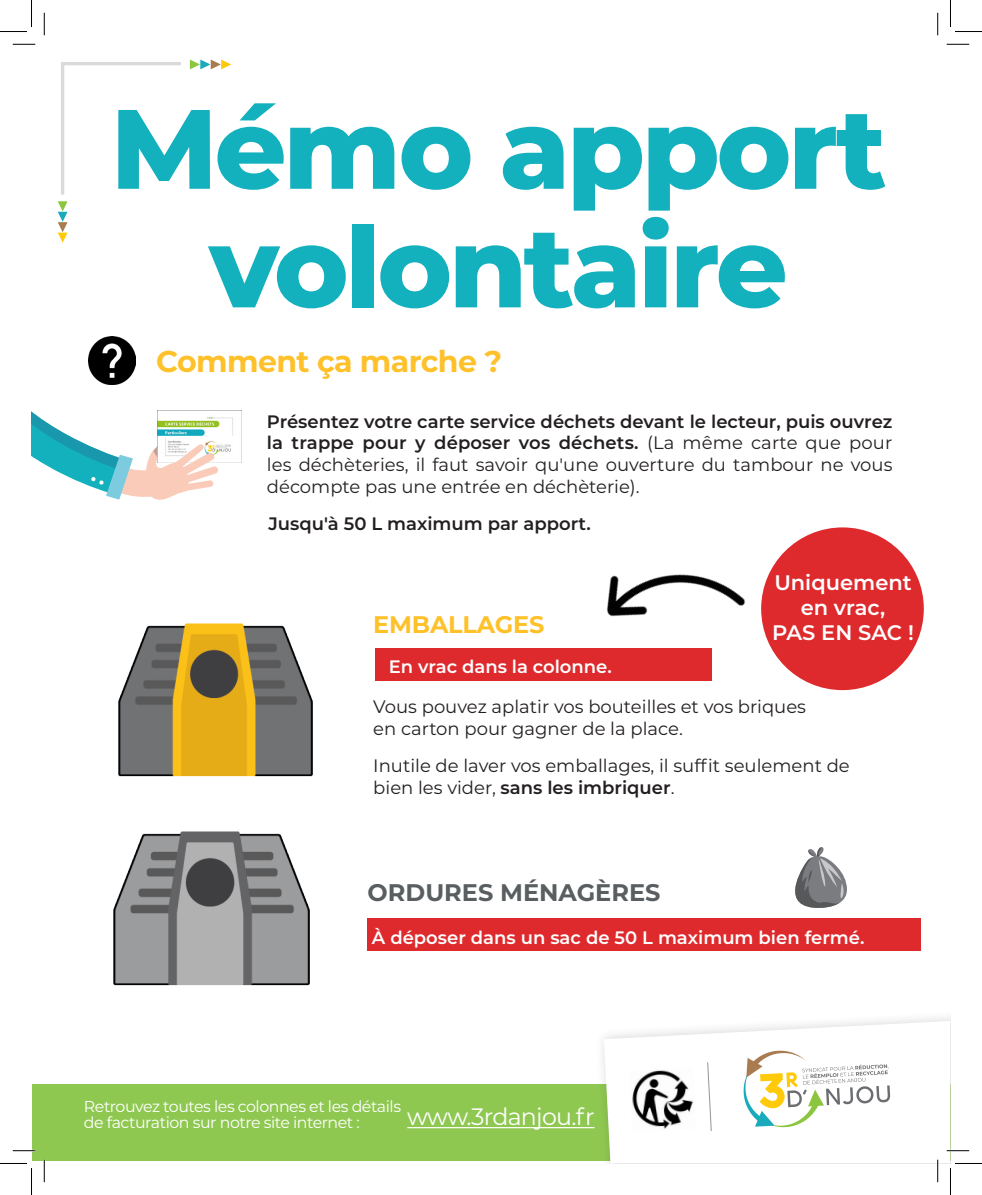
<style>
.page{position:relative;width:982px;height:1195px;background:#fff}
.page>*{position:absolute;margin:0;border:0;box-sizing:border-box;transform-origin:0 0}
.t1{font:800 112.5px/118.5px "Montserrat";letter-spacing:-.03em;color:#13b0be;text-align:center}
.t2{font:700 30px "Montserrat";letter-spacing:-.02em;color:#fec12a}
.t3{font:700 24px "Montserrat";color:#595e61}
.t4{font:700 24px "Montserrat";letter-spacing:-.01em;color:#fec12a}
.t5{font:23.7px "Montserrat";letter-spacing:-.03em;color:#fff}
.t6{font:600 21px "Montserrat";color:#fff}
.t7{font:18px/21.6px "Montserrat";color:#231f20;text-align:justify}
.t8{font:600 18px "Montserrat";color:#fff}
.t9{font:600 18px "Montserrat";color:#231f20}
.t10{font:15.75px/15.8px "Montserrat";letter-spacing:-.03em;color:#fff}
.s1{font-weight:600}
</style>
<div class="page">
<img style="left:119px;top:623px;width:193px;height:152px">
<img style="left:114px;top:831px;width:195px;height:153px">
<svg style="left:32px;top:1160px;width:559px;height:1px"></svg>
<svg style="left:190px;top:60px;width:41px;height:9px"></svg>
<img style="left:57px;top:62px;width:124px;height:140px">
<svg style="left:58px;top:201px;width:10px;height:42px"></svg>
<div style="left:32px;top:1083px;width:918px;height:77px;background:#8fc851"></div>
<hr style="left:407px;top:1126px;width:187px;height:1px;background:#fff">
<div style="left:367px;top:917px;width:553px;height:33px;background:#de2a2d"></div>
<div style="left:375px;top:648px;width:336px;height:33px;background:#de2a2d"></div>
<svg style="left:604px;top:1020px;width:346px;height:143px;fill:#fff"></svg>
<svg style="left:707px;top:1061px;width:4px;height:70px"></svg>
<img style="left:629px;top:1067px;width:67px;height:64px">
<svg style="left:730px;top:1034px;width:173px;height:103px"></svg>
<img style="left:88px;top:336px;width:48px;height:42px">
<img style="left:218px;top:410px;width:23px;height:42px">
<svg style="left:32px;top:378px;width:186px;height:122px"></svg>
<svg style="left:795px;top:847px;width:52px;height:61px"></svg>
<div style="left:761px;top:527px;width:162px;height:163px;background:#de2a2d;border-radius:50%"></div>
<img style="left:606px;top:542px;width:189px;height:139px">
<hr style="left:13px;top:1149px;width:22px;height:2px;background:#fff">
<hr style="left:946px;top:1149px;width:23px;height:2px;background:#fff">
<hr style="left:43px;top:1159px;width:2px;height:22px;background:#fff">
<hr style="left:936px;top:1159px;width:2px;height:22px;background:#fff">
<svg style="left:13px;top:44px;width:22px;height:1px"></svg>
<svg style="left:946px;top:44px;width:23px;height:1px"></svg>
<svg style="left:13px;top:1150px;width:22px;height:1px"></svg>
<svg style="left:946px;top:1150px;width:23px;height:1px"></svg>
<svg style="left:44px;top:13px;width:1px;height:22px"></svg>
<svg style="left:44px;top:1159px;width:1px;height:22px"></svg>
<svg style="left:937px;top:13px;width:1px;height:22px"></svg>
<svg style="left:937px;top:1159px;width:1px;height:22px"></svg>
<svg style="left:0;top:0;width:32px;height:32px"></svg>
<svg style="left:0;top:1163px;width:32px;height:31px"></svg>
<svg style="left:950px;top:0;width:31px;height:32px"></svg>
<svg style="left:950px;top:1162px;width:31px;height:32px"></svg>
<p class="t1" style="left:110px;top:83px;width:777px">Mémo apport volontaire</p>
<p class="t2" style="left:156px;top:340px;width:347px">Comment ça marche ?</p>
<p class="t7" style="left:267px;top:409px;width:627px"><span class="s1">Présentez votre carte service déchets devant le lecteur, puis ouvrez la trappe pour y déposer vos déchets.</span> (La même carte que pour les déchèteries, il faut savoir qu'une ouverture du tambour ne vous décompte pas une entrée en déchèterie).</p>
<p class="t9" style="left:268px;top:510px;width:324px">Jusqu'à 50 L maximum par apport.</p>
<p class="t6" style="left:774px;top:567px;width:139px">Uniquement</p>
<p class="t6" style="left:800px;top:592px;width:86px">en vrac,</p>
<p class="t6" style="left:772px;top:618px;width:143px">PAS EN SAC !</p>
<p class="t4" style="left:373px;top:607px;width:173px">EMBALLAGES</p>
<p class="t8" style="left:389px;top:653px;width:224px">En vrac dans la colonne.</p>
<p class="t7" style="left:373px;top:695px;width:434px">Vous pouvez aplatir vos bouteilles et vos briques</p>
<p class="t7" style="left:373px;top:716px;width:311px">en carton pour gagner de la place.</p>
<p class="t7" style="left:373px;top:754px;width:478px">Inutile de laver vos emballages, il suffit seulement de bien les vider, <span class="s1">sans les imbriquer</span>.</p>
<p class="t3" style="left:367px;top:874px;width:294px">ORDURES MÉNAGÈRES</p>
<p class="t8" style="left:372px;top:924px;width:494px">À déposer dans un sac de 50 L maximum bien fermé.</p>
<p class="t10" style="left:84px;top:1097px;width:318px">Retrouvez toutes les colonnes et les détails de facturation sur notre site internet :</p>
<p class="t5" style="left:407px;top:1100px;width:189px">www.3rdanjou.fr</p>
</div>
